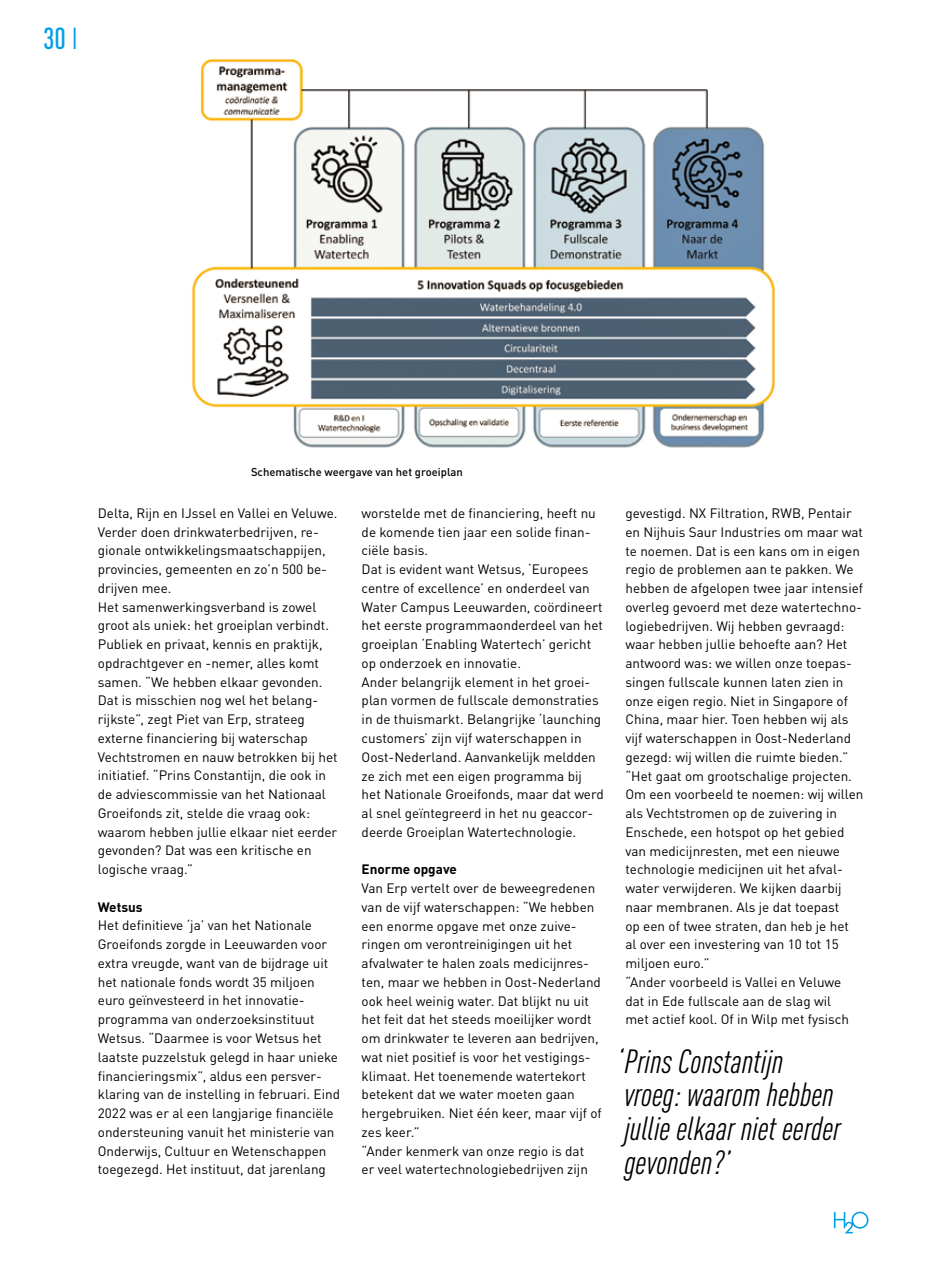
<style>
.page{position:relative;width:936px;height:1263px;background:#fff}
.page>*{position:absolute;margin:0;border:0;box-sizing:border-box;transform-origin:0 0}
.t1{font:italic condensed 33px/33.9px "DIN Pro";color:#000}
.t2{font:500 condensed 30px "DIN Pro";color:#009fe3}
.t3{font:13.5px/18.8px "DIN Pro";color:#000}
.t4{font:700 13.5px "DIN Pro";color:#000}
.t5{font:500 11.25px "DIN Pro";color:#000}
.s1{font-weight:400}
</style>
<div class="page">
<svg style="left:833px;top:1212px;width:35px;height:21px"></svg>
<img style="left:192px;top:58px;width:583px;height:390px">
<h2 class="t2" style="left:43px;top:16px;width:36px">30 <span class="s1">I</span></h2>
<p class="t5" style="left:251px;top:462px;width:213px">Schematische weergave van het groeiplan</p>
<p class="t3" style="left:98px;top:502px;width:241px">Delta, Rijn en IJssel en Vallei en Veluwe.<br>Verder doen drinkwaterbedrijven, re&shy;gionale ontwikkelingsmaatschappijen, provincies, gemeenten en zo’n 500 be&shy;drijven mee.<br>Het samenwerkingsverband is zowel groot als uniek: het groeiplan verbindt.<br>Publiek en privaat, kennis en praktijk, opdrachtgever en -nemer, alles komt samen. “We hebben elkaar gevonden.<br>Dat is misschien nog wel het belang&shy;rijkste”, zegt Piet van Erp, strateeg externe financiering bij waterschap Vechtstromen en nauw betrokken bij het initiatief. “Prins Constantijn, die ook in de adviescommissie van het Nationaal Groeifonds zit, stelde die vraag ook: waarom hebben jullie elkaar niet eerder gevonden? Dat was een kritische en logische vraag.”</p>
<p class="t4" style="left:98px;top:895px;width:46px">Wetsus</p>
<p class="t3" style="left:98px;top:915px;width:244px">Het definitieve ‘ja’ van het Nationale Groeifonds zorgde in Leeuwarden voor extra vreugde, want van de bijdrage uit het nationale fonds wordt 35 miljoen euro geïnvesteerd in het innovatie&shy;programma van onderzoeksinstituut Wetsus. “Daarmee is voor Wetsus het laatste puzzelstuk gelegd in haar unieke financieringsmix”, aldus een persver&shy;klaring van de instelling in februari. Eind 2022 was er al een langjarige financiële ondersteuning vanuit het ministerie van Onderwijs, Cultuur en Wetenschappen toegezegd. Het instituut, dat jarenlang</p>
<p class="t3" style="left:361px;top:502px;width:244px">worstelde met de financiering, heeft nu de komende tien jaar een solide finan&shy;ciële basis.<br>Dat is evident want Wetsus, ‘Europees centre of excellence’ en onderdeel van Water Campus Leeuwarden, coördineert het eerste programmaonderdeel van het groeiplan ‘Enabling Watertech’ gericht op onderzoek en innovatie.<br>Ander belangrijk element in het groei&shy;plan vormen de fullscale demonstraties in de thuismarkt. Belangrijke ‘launching customers’ zijn vijf waterschappen in Oost-Nederland. Aanvankelijk meldden ze zich met een eigen programma bij het Nationale Groeifonds, maar dat werd al snel geïntegreerd in het nu geaccor&shy;deerde Groeiplan Watertechnologie.</p>
<p class="t4" style="left:361px;top:858px;width:97px">Enorme opgave</p>
<p class="t3" style="left:361px;top:877px;width:242px">Van Erp vertelt over de beweegredenen van de vijf waterschappen: “We hebben een enorme opgave met onze zuive&shy;ringen om verontreinigingen uit het afvalwater te halen zoals medicijnres&shy;ten, maar we hebben in Oost-Nederland ook heel weinig water. Dat blijkt nu uit het feit dat het steeds moeilijker wordt om drinkwater te leveren aan bedrijven, wat niet positief is voor het vestigings&shy;klimaat. Het toenemende watertekort betekent dat we water moeten gaan hergebruiken. Niet één keer, maar vijf of zes keer.”<br>“Ander kenmerk van onze regio is dat<br>er veel watertechnologiebedrijven zijn</p>
<p class="t3" style="left:625px;top:502px;width:239px">gevestigd. NX Filtration, RWB, Pentair en Nijhuis Saur Industries om maar wat te noemen. Dat is een kans om in eigen regio de problemen aan te pakken. We hebben de afgelopen twee jaar intensief overleg gevoerd met deze watertechno&shy;logiebedrijven. Wij hebben gevraagd: waar hebben jullie behoefte aan? Het antwoord was: we willen onze toepas&shy;singen fullscale kunnen laten zien in onze eigen regio. Niet in Singapore of China, maar hier. Toen hebben wij als vijf waterschappen in Oost-Nederland gezegd: wij willen die ruimte bieden.” “Het gaat om grootschalige projecten.<br>Om een voorbeeld te noemen: wij willen als Vechtstromen op de zuivering in Enschede, een hotspot op het gebied van medicijnresten, met een nieuwe technologie medicijnen uit het afval&shy;water verwijderen. We kijken daarbij naar membranen. Als je dat toepast<br>op een of twee straten, dan heb je het al over een investering van 10 tot 15 miljoen euro.”<br>“Ander voorbeeld is Vallei en Veluwe dat in Ede fullscale aan de slag wil<br>met actief kool. Of in Wilp met fysisch</p>
<h1 class="t1" style="left:616px;top:1041px;width:225px">‘Prins Constantijn vroeg: waarom hebben jullie elkaar niet eerder gevonden?’</h1>
</div>
